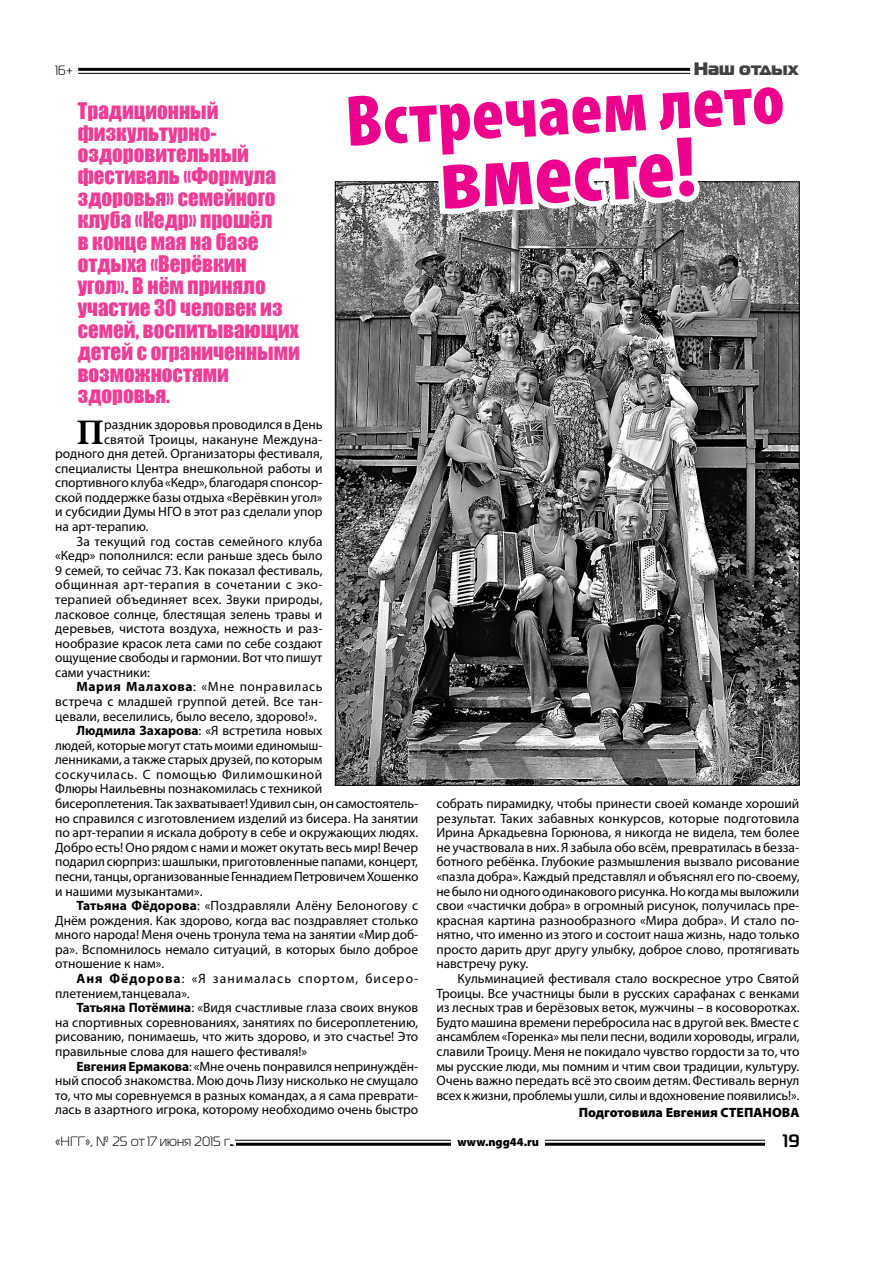
<style>
.page{position:relative;width:893px;height:1263px;background:#fff}
.page>*{position:absolute;margin:0;border:0;box-sizing:border-box;transform-origin:0 0}
.t1{font:900 condensed 86.25px "Myriad Pro";color:#ec008c}
.t2{font:900 condensed 72.6px "Myriad Pro";color:#ec008c}
.t3{font:700 36px "Minion Pro";color:#000}
.t4{font:21px/21.9px "Impact";color:#ee3d96}
.t5{font:18px "Magistral Black C";color:#414042}
.t6{font:700 18px "Magistral C";color:#000}
.t7{font:13.5px "Myriad Pro";color:#000}
.t8{font:13.5px "Myriad Pro";letter-spacing:.045em;color:#000}
.t9{font:13.5px "Myriad Pro";letter-spacing:.08em;color:#000}
.t10{font:13.5px "Myriad Pro";letter-spacing:.03em;color:#000}
.t11{font:900 13.5px "Myriad Pro";color:#000}
.t12{font:13.5px "Magistral C";color:#000}
.t13{font:900 12px "Myriad Pro";color:#000}
.s1{font-weight:700}
</style>
<div class="page">
<hr style="left:55px;top:1143px;width:744px;height:3px;background:#000">
<hr style="left:55px;top:1140px;width:744px;height:1px;background:#000">
<hr style="left:78px;top:68px;width:715px;height:3px;background:#000">
<hr style="left:78px;top:73px;width:715px;height:1px;background:#000">
<div style="left:51px;top:1137px;width:10px;height:11px;border:9px solid #fff"></div>
<svg style="left:53px;top:1137px;width:180px;height:11px"></svg>
<div style="left:220px;top:1135px;width:10px;height:10px;border:9px solid #fff"></div>
<div style="left:226px;top:1141px;width:10px;height:10px;border:9px solid #fff"></div>
<div style="left:765px;top:1133px;width:34px;height:30px;background:#fff"></div>
<div style="left:452px;top:1136px;width:93px;height:13px;background:#fff"></div>
<svg style="left:686px;top:67px;width:107px;height:7px"></svg>
<img style="left:337px;top:184px;width:460px;height:599px">
<svg style="left:432px;top:181px;width:273px;height:39px"></svg>
<p class="t12" style="left:55px;top:63px;width:20px">16+</p>
<p class="t5" style="left:694px;top:57px;width:107px">Наш отдых</p>
<p class="t2" style="left:343px;top:81px;width:441px;rotate:-3deg">Встречаем лето</p>
<p class="t4" style="left:78px;top:99px;width:223px">Традиционный физкультурно&shy;оздоровительный фестиваль «Формула здоровья» семейного клуба «Кедр» прошёл<br>в конце мая на базе отдыха «Верёвкин угол». В нём приняло участие 30 человек из семей, воспитывающих детей с ограниченными возможностями здоровья.</p>
<p class="t3" style="left:77px;top:407px;width:29px">П</p>
<p class="t7" style="left:104px;top:416px;width:220px">раздник здоровья проводился в День</p>
<p class="t1" style="left:438px;top:132px;width:258px;rotate:-3deg">вместе!</p>
<p class="t7" style="left:104px;top:431px;width:220px">святой Троицы, накануне Междуна-</p>
<p class="t7" style="left:55px;top:445px;width:269px">родного дня детей. Организаторы фестиваля,</p>
<p class="t7" style="left:55px;top:460px;width:269px">специалисты Центра внешкольной работы и</p>
<p class="t7" style="left:55px;top:474px;width:269px">спортивного клуба «Кедр», благодаря спонсор-</p>
<p class="t7" style="left:55px;top:489px;width:269px">ской поддержке базы отдыха «Верёвкин угол»</p>
<p class="t7" style="left:55px;top:504px;width:269px">и субсидии Думы НГО в этот раз сделали упор</p>
<p class="t7" style="left:55px;top:518px;width:95px">на арт-терапию.</p>
<p class="t7" style="left:76px;top:533px;width:248px">За текущий год состав семейного клуба</p>
<p class="t7" style="left:55px;top:547px;width:269px">«Кедр» пополнился: если раньше здесь было</p>
<p class="t7" style="left:55px;top:562px;width:269px">9 семей, то сейчас 73. Как показал фестиваль,</p>
<p class="t10" style="left:55px;top:576px;width:269px">общинная арт-терапия в сочетании с эко-</p>
<p class="t7" style="left:55px;top:591px;width:269px">терапией объединяет всех. Звуки природы,</p>
<p class="t7" style="left:55px;top:606px;width:269px">ласковое солнце, блестящая зелень травы и</p>
<p class="t7" style="left:55px;top:620px;width:269px">деревьев, чистота воздуха, нежность и раз-</p>
<p class="t7" style="left:55px;top:635px;width:269px">нообразие красок лета сами по себе создают</p>
<p class="t7" style="left:55px;top:649px;width:269px">ощущение свободы и гармонии. Вот что пишут</p>
<p class="t7" style="left:55px;top:664px;width:96px">сами участники:</p>
<p class="t8" style="left:76px;top:678px;width:248px"><span class="s1">Мария Малахова</span>: «Мне понравилась</p>
<p class="t7" style="left:55px;top:693px;width:269px">встреча с младшей группой детей. Все тан-</p>
<p class="t7" style="left:55px;top:708px;width:263px">цевали, веселились, было весело, здорово!».</p>
<p class="t7" style="left:76px;top:722px;width:247px"><span class="s1">Людмила Захарова</span>: «Я встретила новых</p>
<p class="t7" style="left:55px;top:737px;width:269px">людей, которые могут стать моими единомыш-</p>
<p class="t7" style="left:55px;top:751px;width:269px">ленниками, а также старых друзей, по которым</p>
<p class="t8" style="left:55px;top:766px;width:269px">соскучилась. С помощью Филимошкиной</p>
<p class="t7" style="left:55px;top:781px;width:268px">Флюры Наильевны познакомилась с техникой</p>
<p class="t7" style="left:55px;top:795px;width:364px">бисероплетения. Так захватывает! Удивил сын, он самостоятель-</p>
<p class="t7" style="left:55px;top:810px;width:365px">но справился с изготовлением изделий из бисера. На занятии</p>
<p class="t7" style="left:55px;top:824px;width:365px">по арт-терапии я искала доброту в себе и окружающих людях.</p>
<p class="t7" style="left:55px;top:839px;width:365px">Добро есть! Оно рядом с нами и может окутать весь мир! Вечер</p>
<p class="t7" style="left:55px;top:853px;width:364px">подарил сюрприз: шашлыки, приготовленные папами, концерт,</p>
<p class="t7" style="left:55px;top:868px;width:365px">песни, танцы, организованные Геннадием Петровичем Хошенко</p>
<p class="t7" style="left:55px;top:883px;width:149px">и нашими музыкантами».</p>
<p class="t7" style="left:76px;top:897px;width:343px"><span class="s1">Татьяна Фёдорова</span>: «Поздравляли Алёну Белоногову с</p>
<p class="t7" style="left:55px;top:912px;width:365px">Днём рождения. Как здорово, когда вас поздравляет столько</p>
<p class="t7" style="left:55px;top:926px;width:365px">много народа! Меня очень тронула тема на занятии «Мир доб-</p>
<p class="t7" style="left:55px;top:941px;width:364px">ра». Вспомнилось немало ситуаций, в которых было доброе</p>
<p class="t7" style="left:55px;top:955px;width:111px">отношение к нам».</p>
<p class="t9" style="left:76px;top:970px;width:343px"><span class="s1">Аня Фёдорова</span>: «Я занималась спортом, бисеро-</p>
<p class="t7" style="left:55px;top:985px;width:136px">плетением,танцевала».</p>
<p class="t7" style="left:76px;top:999px;width:343px"><span class="s1">Татьяна Потёмина</span>: «Видя счастливые глаза своих внуков</p>
<p class="t7" style="left:55px;top:1014px;width:365px">на спортивных соревнованиях, занятиях по бисероплетению,</p>
<p class="t7" style="left:55px;top:1028px;width:365px">рисованию, понимаешь, что жить здорово, и это счастье! Это</p>
<p class="t7" style="left:55px;top:1043px;width:253px">правильные слова для нашего фестиваля!»</p>
<p class="t7" style="left:76px;top:1058px;width:343px"><span class="s1">Евгения Ермакова</span>: «Мне очень понравился непринуждён-</p>
<p class="t7" style="left:55px;top:1072px;width:364px">ный способ знакомства. Мою дочь Лизу нисколько не смущало</p>
<p class="t7" style="left:55px;top:1087px;width:365px">то, что мы соревнуемся в разных командах, а я сама преврати-</p>
<p class="t7" style="left:55px;top:1101px;width:365px">лась в азартного игрока, которому необходимо очень быстро</p>
<p class="t7" style="left:436px;top:795px;width:365px">собрать пирамидку, чтобы принести своей команде хороший</p>
<p class="t7" style="left:436px;top:810px;width:365px">результат. Таких забавных конкурсов, которые подготовила</p>
<p class="t7" style="left:436px;top:824px;width:365px">Ирина Аркадьевна Горюнова, я никогда не видела, тем более</p>
<p class="t7" style="left:436px;top:839px;width:364px">не участвовала в них. Я забыла обо всём, превратилась в безза-</p>
<p class="t7" style="left:436px;top:853px;width:365px">ботного ребёнка. Глубокие размышления вызвало рисование</p>
<p class="t7" style="left:436px;top:868px;width:365px">«пазла добра». Каждый представлял и объяснял его по‑своему,</p>
<p class="t7" style="left:436px;top:883px;width:364px">не было ни одного одинакового рисунка. Но когда мы выложили</p>
<p class="t7" style="left:436px;top:897px;width:365px">свои «частички добра» в огромный рисунок, получилась пре-</p>
<p class="t7" style="left:436px;top:912px;width:365px">красная картина разнообразного «Мира добра». И стало по-</p>
<p class="t7" style="left:436px;top:926px;width:365px">нятно, что именно из этого и состоит наша жизнь, надо только</p>
<p class="t7" style="left:436px;top:941px;width:365px">просто дарить друг другу улыбку, доброе слово, протягивать</p>
<p class="t7" style="left:436px;top:955px;width:93px">навстречу руку.</p>
<p class="t7" style="left:458px;top:970px;width:343px">Кульминацией фестиваля стало воскресное утро Святой</p>
<p class="t7" style="left:436px;top:985px;width:365px">Троицы. Все участницы были в русских сарафанах с венками</p>
<p class="t7" style="left:436px;top:999px;width:365px">из лесных трав и берёзовых веток, мужчины – в косоворотках.</p>
<p class="t7" style="left:436px;top:1014px;width:364px">Будто машина времени перебросила нас в другой век. Вместе с</p>
<p class="t7" style="left:436px;top:1028px;width:365px">ансамблем «Горенка» мы пели песни, водили хороводы, играли,</p>
<p class="t7" style="left:436px;top:1043px;width:365px">славили Троицу. Меня не покидало чувство гордости за то, что</p>
<p class="t7" style="left:436px;top:1058px;width:364px">мы русские люди, мы помним и чтим свои традиции, культуру.</p>
<p class="t7" style="left:436px;top:1072px;width:365px">Очень важно передать всё это своим детям. Фестиваль вернул</p>
<p class="t7" style="left:436px;top:1087px;width:365px">всех к жизни, проблемы ушли, силы и вдохновение появились!».</p>
<p class="t11" style="left:579px;top:1105px;width:185px">Подготовила Евгения СТЕПАНО</p>
<p class="t11" style="left:782px;top:1105px;width:19px">ВА</p>
<p class="t12" style="left:55px;top:1134px;width:178px">«НГГ», № 25 от 17 июня 2015 г.</p>
<p class="t13" style="left:457px;top:1135px;width:83px">www.ngg44.ru</p>
<p class="t6" style="left:783px;top:1130px;width:18px">19</p>
</div>
